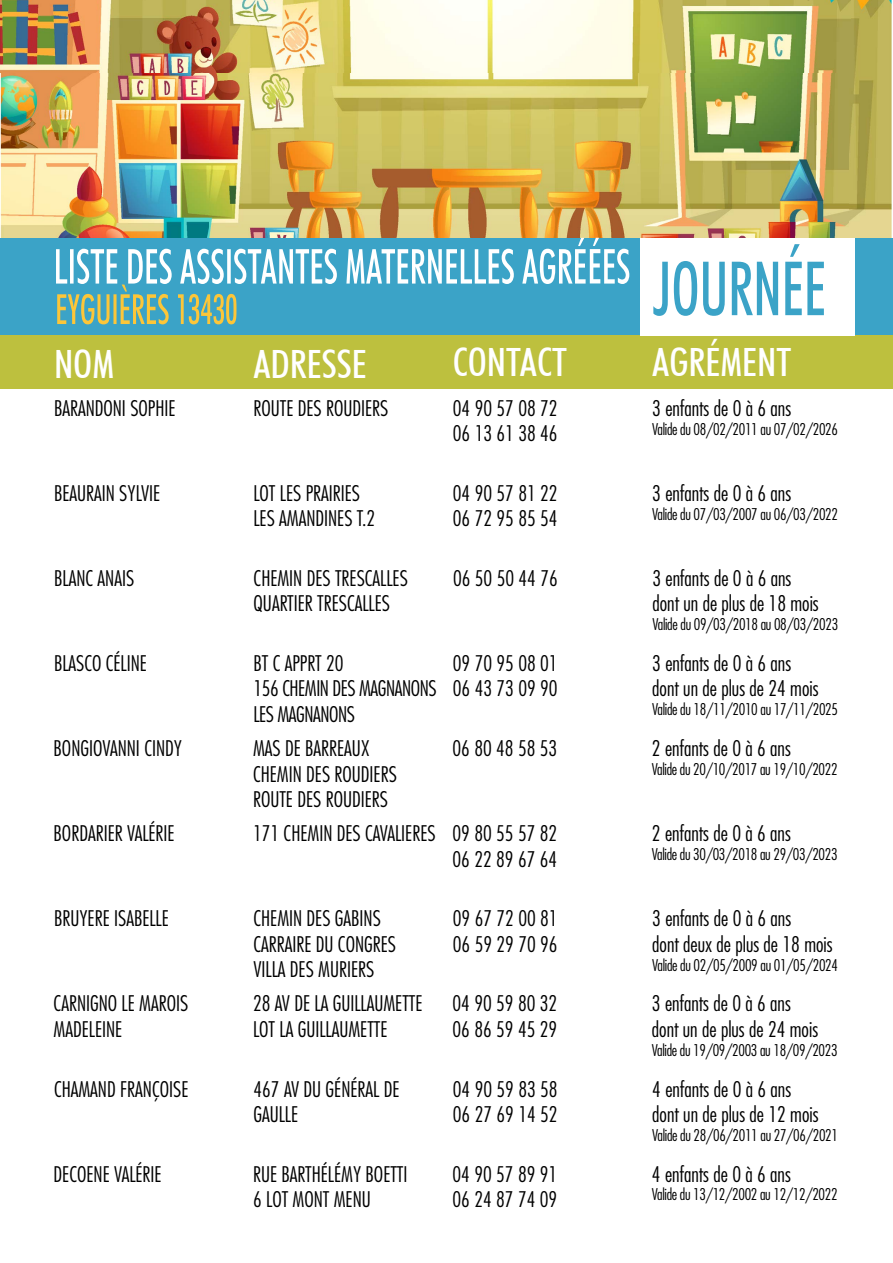
<style>
.page{position:relative;width:893px;height:1263px;background:#fff}
.page>*{position:absolute;margin:0;border:0;box-sizing:border-box;transform-origin:0 0}
.t1{font:500 condensed 39px "Futura BT";color:#fff}
.t2{font:300 condensed 21px/25.2px "Futura";color:#000}
.t3{font:300 condensed 21px/25.2px "Futura";letter-spacing:-.02em;color:#000}
.t4{font:300 condensed 15.75px "Futura";letter-spacing:-.02em;color:#000}
</style>
<div class="page">
<img style="left:0;top:0;width:892px;height:283px">
<div style="left:1px;top:238px;width:892px;height:97px;background:#3ba3c7"></div>
<div style="left:1px;top:335px;width:892px;height:54px;background:#bdc03e"></div>
<div style="left:640px;top:238px;width:215px;height:97px;background:#fff"></div>
<svg style="left:653px;top:244px;width:171px;height:72px"></svg>
<svg style="left:56px;top:238px;width:573px;height:86px"></svg>
<h1 class="t1" style="left:54px;top:340px;width:62px">NOM</h1>
<h1 class="t1" style="left:253px;top:340px;width:115px">ADRESSE</h1>
<h1 class="t1" style="left:453px;top:339px;width:116px">CONTACT</h1>
<h1 class="t1" style="left:652px;top:339px;width:141px">AGRÉMENT</h1>
<p class="t2" style="left:54px;top:396px;width:123px">BARANDONI SOPHIE</p>
<p class="t2" style="left:253px;top:396px;width:136px">ROUTE DES ROUDIERS</p>
<p class="t2" style="left:453px;top:396px;width:106px">04 90 57 08 72<br>06 13 61 38 46</p>
<p class="t2" style="left:652px;top:396px;width:140px">3 enfants de 0 à 6 ans</p>
<p class="t4" style="left:652px;top:420px;width:187px">Valide du 08/02/2011 au 07/02/2026</p>
<p class="t2" style="left:54px;top:481px;width:108px">BEAURAIN SYLVIE</p>
<p class="t2" style="left:253px;top:481px;width:123px">LOT LES PRAIRIES<br>LES AMANDINES T.2</p>
<p class="t2" style="left:453px;top:481px;width:106px">04 90 57 81 22<br>06 72 95 85 54</p>
<p class="t2" style="left:652px;top:481px;width:140px">3 enfants de 0 à 6 ans</p>
<p class="t4" style="left:652px;top:505px;width:187px">Valide du 07/03/2007 au 06/03/2022</p>
<p class="t2" style="left:54px;top:566px;width:82px">BLANC ANAIS</p>
<p class="t2" style="left:254px;top:566px;width:156px">CHEMIN DES TRESCALLES<br>QUARTIER TRESCALLES</p>
<p class="t2" style="left:453px;top:566px;width:106px">06 50 50 44 76</p>
<p class="t2" style="left:652px;top:566px;width:168px">3 enfants de 0 à 6 ans dont un de plus de 18 mois</p>
<p class="t4" style="left:652px;top:615px;width:187px">Valide du 09/03/2018 au 08/03/2023</p>
<p class="t2" style="left:54px;top:651px;width:95px">BLASCO CÉLINE</p>
<p class="t3" style="left:253px;top:651px;width:185px">BT C APPRT 20<br>156 CHEMIN DES MAGNANONS<br>LES MAGNANONS</p>
<p class="t2" style="left:453px;top:651px;width:106px">09 70 95 08 01<br>06 43 73 09 90</p>
<p class="t2" style="left:652px;top:651px;width:168px">3 enfants de 0 à 6 ans dont un de plus de 24 mois</p>
<p class="t4" style="left:652px;top:700px;width:187px">Valide du 18/11/2010 au 17/11/2025</p>
<p class="t2" style="left:54px;top:736px;width:130px">BONGIOVANNI CINDY</p>
<p class="t2" style="left:253px;top:736px;width:145px">MAS DE BARREAUX<br>CHEMIN DES ROUDIERS<br>ROUTE DES ROUDIERS</p>
<p class="t2" style="left:452px;top:736px;width:106px">06 80 48 58 53</p>
<p class="t2" style="left:652px;top:736px;width:140px">2 enfants de 0 à 6 ans</p>
<p class="t4" style="left:652px;top:760px;width:187px">Valide du 20/10/2017 au 19/10/2022</p>
<p class="t2" style="left:54px;top:821px;width:123px">BORDARIER VALÉRIE</p>
<p class="t2" style="left:253px;top:821px;width:306px;text-align:right">171 CHEMIN DES CAVALIERES 09 80 55 57 82<br>06 22 89 67 64</p>
<p class="t2" style="left:652px;top:821px;width:140px">2 enfants de 0 à 6 ans</p>
<p class="t4" style="left:652px;top:845px;width:187px">Valide du 30/03/2018 au 29/03/2023</p>
<p class="t2" style="left:54px;top:906px;width:116px">BRUYERE ISABELLE</p>
<p class="t2" style="left:253px;top:906px;width:144px">CHEMIN DES GABINS<br>CARRAIRE DU CONGRES<br>VILLA DES MURIERS</p>
<p class="t2" style="left:453px;top:906px;width:106px">09 67 72 00 81<br>06 59 29 70 96</p>
<p class="t2" style="left:652px;top:906px;width:182px">3 enfants de 0 à 6 ans<br>dont deux de plus de 18 mois</p>
<p class="t4" style="left:652px;top:955px;width:187px">Valide du 02/05/2009 au 01/05/2024</p>
<p class="t2" style="left:54px;top:991px;width:136px">CARNIGNO LE MAROIS<br>MADELEINE</p>
<p class="t2" style="left:253px;top:991px;width:171px">28 AV DE LA GUILLAUMETTE<br>LOT LA GUILLAUMETTE</p>
<p class="t2" style="left:452px;top:991px;width:106px">04 90 59 80 32<br>06 86 59 45 29</p>
<p class="t2" style="left:652px;top:991px;width:168px">3 enfants de 0 à 6 ans dont un de plus de 24 mois</p>
<p class="t4" style="left:652px;top:1040px;width:187px">Valide du 19/09/2003 au 18/09/2023</p>
<p class="t2" style="left:54px;top:1076px;width:136px">CHAMAND FRANÇOISE</p>
<p class="t2" style="left:253px;top:1076px;width:148px">467 AV DU GÉNÉRAL DE<br>GAULLE</p>
<p class="t2" style="left:453px;top:1076px;width:106px">04 90 59 83 58<br>06 27 69 14 52</p>
<p class="t2" style="left:652px;top:1076px;width:168px">4 enfants de 0 à 6 ans dont un de plus de 12 mois</p>
<p class="t4" style="left:652px;top:1125px;width:187px">Valide du 28/06/2011 au 27/06/2021</p>
<p class="t2" style="left:54px;top:1161px;width:110px">DECOENE VALÉRIE</p>
<p class="t2" style="left:253px;top:1161px;width:156px">RUE BARTHÉLÉMY BOETTI<br>6 LOT MONT MENU</p>
<p class="t2" style="left:452px;top:1161px;width:106px">04 90 57 89 91<br>06 24 87 74 09</p>
<p class="t2" style="left:652px;top:1161px;width:140px">4 enfants de 0 à 6 ans</p>
<p class="t4" style="left:652px;top:1185px;width:187px">Valide du 13/12/2002 au 12/12/2022</p>
</div>
